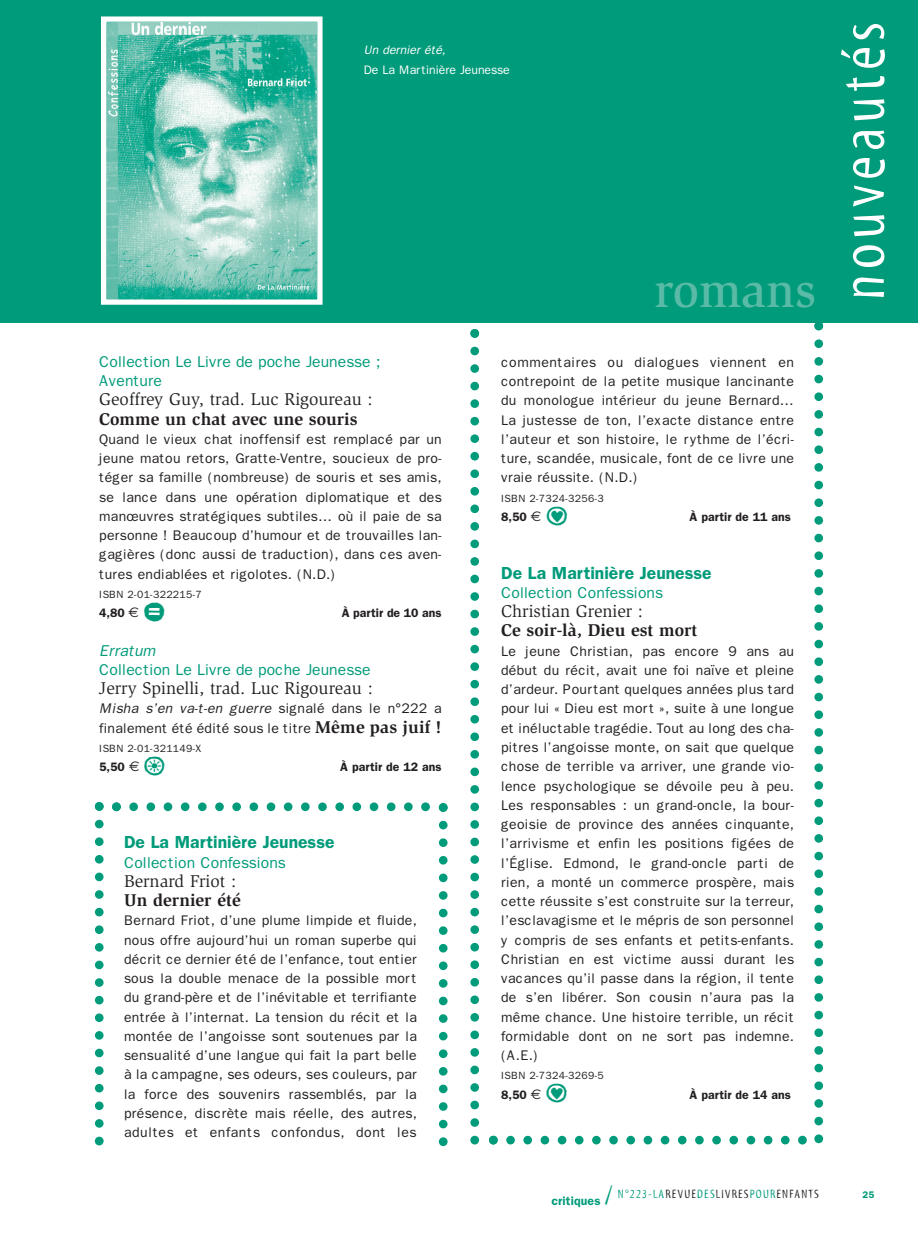
<style>
.page{position:relative;width:918px;height:1241px;background:#fff}
.page>*{position:absolute;margin:0;border:0;box-sizing:border-box;transform-origin:0 0}
.t1{font:63px "Myriad Tilt";letter-spacing:.08em;color:#fff}
.t2{font:500 49px "Slimbach";color:#59baa6}
.t3{font:35px "Ale Signs White LL";color:#009b7a}
.t4{font:35px "Ale Signs Black LL";color:#009b7a}
.t5{font:17.5px "Slimbach";color:#231f20}
.t6{font:700 17.5px "Slimbach";color:#231f20}
.t7{font:600 17.5px "Franklin Gothic";color:#009b7a}
.t8{font:15.75px/19.2px "Franklin Gothic";color:#009b7a}
.t9{font:italic 15.75px "Franklin Gothic";color:#009b7a}
.t10{font:14px/19.2px "Franklin Gothic";letter-spacing:.02em;color:#231f20;text-align:justify}
.t11{font:600 12.25px "Franklin Gothic";color:#231f20}
.t12{font:12.25px "Myriad Tilt";letter-spacing:.1em;color:#231f20}
.t13{font:12.25px "Franklin Gothic";letter-spacing:-.005em;color:#fff}
.t14{font:italic 12.25px "Franklin Gothic";letter-spacing:-.005em;color:#fff}
.t15{font:10.5px "Franklin Gothic";letter-spacing:.03em;color:#231f20}
.t16{font:600 9.62px "Franklin Gothic";color:#009b7a}
.s1{font-family:"Euro Sans";font-weight:400;font-size:14px}
.s2{font-style:italic}
.s3{font-family:"Slimbach";font-weight:700;font-size:17.5px}
.s4{font-family:"Franklin Gothic";font-weight:600;color:#009b7a}
.s5{font-size:26.25px;color:#009b7a}
.s6{color:#009b7a}
</style>
<div class="page">
<div style="left:1px;top:0;width:917px;height:322px;background:#009b7a"></div>
<hr style="left:0;top:0;width:2px;height:322px;background:#009b7a">
<svg style="left:95px;top:802px;width:9px;height:343px"></svg>
<svg style="left:439px;top:803px;width:8px;height:342px"></svg>
<svg style="left:470px;top:329px;width:9px;height:815px"></svg>
<svg style="left:814px;top:322px;width:9px;height:820px"></svg>
<svg style="left:112px;top:802px;width:318px;height:9px"></svg>
<svg style="left:489px;top:1135px;width:318px;height:9px"></svg>
<img style="left:107px;top:23px;width:209px;height:276px">
<div style="left:101px;top:16px;width:221px;height:289px;border:5px solid #fff"></div>
<p class="t14" style="left:364px;top:43px;width:83px">Un dernier été,</p>
<p class="t13" style="left:364px;top:62px;width:147px">De La Martinière Jeunesse</p>
<h2 class="t2" style="left:654px;top:272px;width:163px">romans</h2>
<p class="t8" style="left:99px;top:351px;width:283px">Collection Le Livre de poche Jeunesse ;<br>Aventure</p>
<p class="t5" style="left:99px;top:392px;width:275px">Geoffrey Guy, trad. Luc Rigoureau :</p>
<p class="t6" style="left:99px;top:412px;width:260px">Comme un chat avec une souris</p>
<p class="t10" style="left:99px;top:429px;width:344px">Quand le vieux chat inoffensif est remplacé par un jeune matou retors, Gratte-Ventre, soucieux de pro&shy;téger sa famille (nombreuse) de souris et ses amis, se lance dans une opération diplomatique et des manœuvres stratégiques subtiles… où il paie de sa personne ! Beaucoup d’humour et de trouvailles lan&shy;gagières (donc aussi de traduction), dans ces aven&shy;tures endiablées et rigolotes. (N.D.)</p>
<p class="t15" style="left:99px;top:588px;width:104px">ISBN 2-01-322215-7</p>
<p class="t11" style="left:99px;top:605px;width:41px">4,80 <span class="s1">€</span></p>
<h3 class="t4" style="left:143px;top:589px;width:24px">a</h3>
<p class="t11" style="left:342px;top:605px;width:101px">À partir de 10 ans</p>
<p class="t9" style="left:99px;top:641px;width:58px">Erratum</p>
<p class="t8" style="left:99px;top:659px;width:273px">Collection Le Livre de poche Jeunesse</p>
<p class="t5" style="left:99px;top:681px;width:275px">Jerry Spinelli, trad. Luc Rigoureau :</p>
<p class="t10" style="left:99px;top:699px;width:344px"><span class="s2">Misha s’en va-t-en guerre</span> signalé dans le n°222 a finalement été édité sous le titre <span class="s3">Même pas juif !</span></p>
<p class="t15" style="left:99px;top:742px;width:105px">ISBN 2-01-321149-X</p>
<p class="t11" style="left:99px;top:759px;width:42px">5,50 <span class="s1">€</span></p>
<h3 class="t3" style="left:144px;top:743px;width:24px">o</h3>
<p class="t11" style="left:340px;top:759px;width:103px">À partir de 12 ans</p>
<p class="t7" style="left:124px;top:831px;width:212px">De La Martinière Jeunesse</p>
<p class="t8" style="left:124px;top:852px;width:163px">Collection Confessions</p>
<p class="t5" style="left:124px;top:874px;width:114px">Bernard Friot :</p>
<p class="t6" style="left:124px;top:893px;width:118px">Un dernier été</p>
<p class="t10" style="left:124px;top:910px;width:294px">Bernard Friot, d’une plume limpide et fluide, nous offre aujourd’hui un roman superbe qui décrit ce dernier été de l’enfance, tout entier sous la double menace de la possible mort du grand-père et de l’inévitable et terrifiante entrée à l’internat. La tension du récit et la montée de l’angoisse sont soutenues par la sensualité d’une langue qui fait la part belle à la campagne, ses odeurs, ses couleurs, par la force des souvenirs rassemblés, par la présence, discrète mais réelle, des autres, adultes et enfants confondus, dont les</p>
<p class="t10" style="left:501px;top:352px;width:294px">commentaires ou dialogues viennent en contrepoint de la petite musique lancinante du monologue intérieur du jeune Bernard… La justesse de ton, l’exacte distance entre l’auteur et son histoire, le rythme de l’écri&shy;ture, scandée, musicale, font de ce livre une vraie réussite. (N.D.)</p>
<p class="t15" style="left:501px;top:491px;width:104px">ISBN 2-7324-3256-3</p>
<p class="t11" style="left:501px;top:509px;width:42px">8,50 <span class="s1">€</span></p>
<h3 class="t3" style="left:545px;top:493px;width:24px">B</h3>
<p class="t11" style="left:689px;top:509px;width:103px">À partir de 11 ans</p>
<p class="t7" style="left:501px;top:562px;width:212px">De La Martinière Jeunesse</p>
<p class="t8" style="left:501px;top:582px;width:163px">Collection Confessions</p>
<p class="t5" style="left:501px;top:604px;width:143px">Christian Grenier :</p>
<p class="t6" style="left:501px;top:623px;width:198px">Ce soir-là, Dieu est mort</p>
<p class="t10" style="left:501px;top:641px;width:294px">Le jeune Christian, pas encore 9 ans au début du récit, avait une foi naïve et pleine d’ardeur. Pourtant quelques années plus tard pour lui « Dieu est mort », suite à une longue et inéluctable tragédie. Tout au long des cha&shy;pitres l’angoisse monte, on sait que quelque chose de terrible va arriver, une grande vio&shy;lence psychologique se dévoile peu à peu.<br>Les responsables : un grand-oncle, la bour&shy;geoisie de province des années cinquante, l’arrivisme et enfin les positions figées de l’Église. Edmond, le grand-oncle parti de rien, a monté un commerce prospère, mais cette réussite s’est construite sur la terreur, l’esclavagisme et le mépris de son personnel y compris de ses enfants et petits-enfants.<br>Christian en est victime aussi durant les vacances qu’il passe dans la région, il tente de s’en libérer. Son cousin n’aura pas la même chance. Une histoire terrible, un récit formidable dont on ne sort pas indemne. (A.E.)</p>
<p class="t15" style="left:501px;top:1069px;width:104px">ISBN 2-7324-3269-5</p>
<p class="t11" style="left:501px;top:1087px;width:42px">8,50 <span class="s1">€</span></p>
<h3 class="t3" style="left:545px;top:1070px;width:24px">B</h3>
<p class="t11" style="left:689px;top:1087px;width:103px">À partir de 14 ans</p>
<p class="t12" style="left:551px;top:1189px;width:269px"><span class="s4">critiques</span> <span class="s5">/</span> <span class="s6">N°223-LA</span>REVUE<span class="s6">DES</span>LIVRES<span class="s6">POUR</span>ENFANTS</p>
<h1 class="t1" style="left:840px;top:300px;width:280px;rotate:-90deg">nouveautés</h1>
<p class="t16" style="left:862px;top:1188px;width:13px">25</p>
</div>
